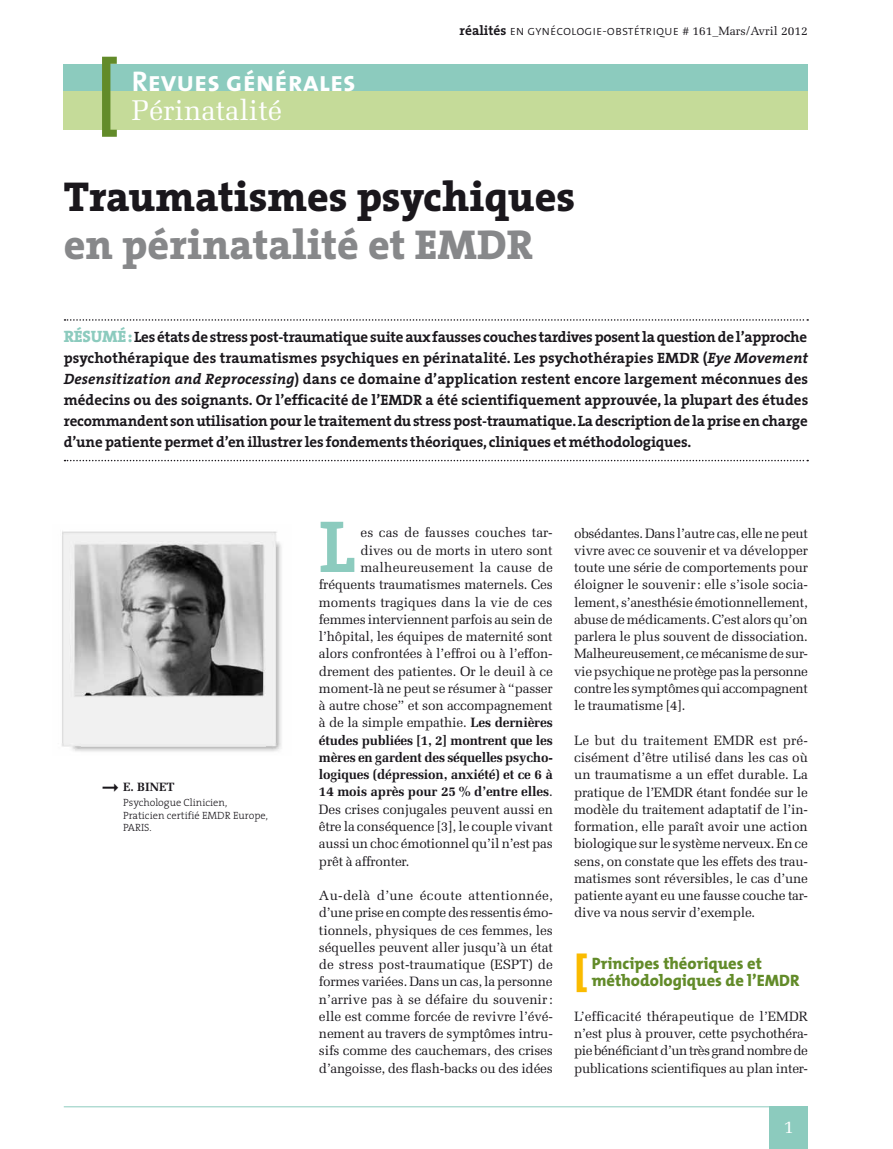
<style>
.page{position:relative;width:893px;height:1149px;background:#fff}
.page>*{position:absolute;margin:0;border:0;box-sizing:border-box;transform-origin:0 0}
.t1{font:74.25px "The Serif Bold Caps";color:#8ccbbe}
.t2{font:800 42px "The Serif";color:#1a171c}
.t3{font:800 42px "The Serif";color:#87888a}
.t4{font:800 39px "The Mix";color:#fabb00;scale:1.1 1}
.t5{font:28.5px "The Sans Bold Caps";color:#fff}
.t6{font:28.5px "Melior";color:#fff}
.t7{font:18px "Melior";color:#fff}
.t8{font:800 16.5px/17.2px "The Mix";color:#628b29}
.t9{font:700 15px/21px "The Serif";letter-spacing:-.01em;color:#1a171c;text-align:justify}
.t10{font:13.5px/17.2px "Melior";letter-spacing:-.015em;color:#1a171c;text-align:justify}
.t11{font:700 13.5px "Melior";letter-spacing:-.015em;color:#1a171c}
.t12{font:13.5px "The Sans Light Caps";color:#1a171c}
.t13{font:13.5px "Melior";letter-spacing:.01em;color:#1a171c}
.t14{font:13.5px "Melior";letter-spacing:.015em;color:#1a171c}
.t15{font:700 12px "Melior";color:#1a171c}
.t16{font:300 10.5px/12.6px "The Serif";color:#1a171c}
.s1{font-family:"The Serif";font-weight:700}
.s2{font-family:"Melior";font-size:12px}
.s3{font-family:"The Serif Extra Bold Caps";font-weight:400;font-size:16.5px;color:#8ccbbe}
.s4{font-style:italic}
.s5{font-weight:700}
.s6{font-weight:400}
</style>
<div class="page">
<div style="left:64px;top:64px;width:744px;height:27px;background:#8ccbbe"></div>
<div style="left:64px;top:91px;width:744px;height:39px;background:#c5db99"></div>
<svg style="left:102px;top:57px;width:15px;height:80px"></svg>
<div style="left:770px;top:1106px;width:38px;height:42px;background:#8ccbbe"></div>
<hr style="left:64px;top:1106px;width:744px;height:1px;background:#8ccbbe">
<img style="left:61px;top:531px;width:221px;height:221px">
<svg style="left:65px;top:319px;width:743px;height:1px"></svg>
<svg style="left:65px;top:459px;width:743px;height:2px"></svg>
<h3 class="t5" style="left:132px;top:58px;width:226px">Revues générales</h3>
<h3 class="t6" style="left:132px;top:93px;width:152px">Périnatalité</h3>
<p class="t12" style="left:460px;top:20px;width:350px"><span class="s1">réalités</span> en gynécologie-obstétrique <span class="s2"># 161_Mars/Avril 2012</span></p>
<h2 class="t2" style="left:64px;top:161px;width:513px">Traumatismes psychiques</h2>
<h2 class="t3" style="left:64px;top:209px;width:471px">en périnatalité et EMDR</h2>
<p class="t9" style="left:64px;top:326px;width:746px"><span class="s3">RÉSUMÉ :</span>Les états de stress post-traumatique suite aux fausses couches tardives posent la question de l’approche psychothérapique des traumatismes psychiques en périnatalité. Les psychothérapies EMDR (<span class="s4">Eye Movement Desensitization and Reprocessing</span>) dans ce domaine d’application restent encore largement méconnues des médecins ou des soignants. Or l’efficacité de l’EMDR a été scientifiquement approuvée, la plupart des études recommandent son utilisation pour le traitement du stress post-traumatique. La description de la prise en charge d’une patiente permet d’en illustrer les fondements théoriques, cliniques et méthodologiques.</p>
<p class="t15" style="left:102px;top:779px;width:74px">➞ E. BINET</p>
<p class="t16" style="left:123px;top:795px;width:146px">Psychologue Clinicien,<br>Praticien certifié EMDR Europe,<br>PARIS.</p>
<h1 class="t1" style="left:319px;top:484px;width:38px">L</h1>
<p class="t13" style="left:360px;top:524px;width:194px">es cas de fausses couches tar-</p>
<p class="t10" style="left:360px;top:541px;width:194px">dives ou de morts in utero sont</p>
<p class="t14" style="left:360px;top:559px;width:194px">malheureusement la cause de</p>
<p class="t10" style="left:319px;top:576px;width:235px">fréquents traumatismes maternels. Ces</p>
<p class="t10" style="left:319px;top:593px;width:235px">moments tragiques dans la vie de ces</p>
<p class="t10" style="left:319px;top:610px;width:235px">femmes interviennent parfois au sein de</p>
<p class="t10" style="left:319px;top:627px;width:235px">l’hôpital, les équipes de maternité sont</p>
<p class="t10" style="left:319px;top:645px;width:235px">alors confrontées à l’effroi ou à l’effon-</p>
<p class="t10" style="left:319px;top:662px;width:235px">drement des patientes. Or le deuil à ce</p>
<p class="t10" style="left:319px;top:679px;width:235px">moment-là ne peut se résumer à “passer</p>
<p class="t10" style="left:319px;top:696px;width:235px">à autre chose” et son accompagnement</p>
<p class="t10" style="left:319px;top:714px;width:235px">à de la simple empathie. <span class="s5">Les dernières</span></p>
<p class="t11" style="left:319px;top:731px;width:235px">études publiées [1, 2] montrent que les</p>
<p class="t11" style="left:319px;top:749px;width:235px">mères en gardent des séquelles psycho-</p>
<p class="t11" style="left:319px;top:766px;width:235px">logiques (dépression, anxiété) et ce 6 à</p>
<p class="t11" style="left:319px;top:783px;width:235px">14 mois après pour 25 % d’entre elles<span class="s6">.</span></p>
<p class="t10" style="left:319px;top:800px;width:235px">Des crises conjugales peuvent aussi en</p>
<p class="t10" style="left:319px;top:817px;width:235px">être la conséquence [3], le couple vivant</p>
<p class="t10" style="left:319px;top:834px;width:235px">aussi un choc émotionnel qu’il n’est pas</p>
<p class="t10" style="left:319px;top:852px;width:92px">prêt à affronter.</p>
<p class="t10" style="left:319px;top:886px;width:235px">Au-delà d’une écoute attentionnée, d’une prise en compte des ressentis émo&shy;tionnels, physiques de ces femmes, les séquelles peuvent aller jusqu’à un état de stress post-traumatique (ESPT) de formes variées. Dans un cas, la personne n’arrive pas à se défaire du souvenir: elle est comme forcée de revivre l’évé&shy;nement au travers de symptômes intru&shy;sifs comme des cauchemars, des crises d’angoisse, des flash-backs ou des idées</p>
<p class="t10" style="left:574px;top:524px;width:235px">obsédantes. Dans l’autre cas, elle ne peut vivre avec ce souvenir et va développer toute une série de comportements pour éloigner le souvenir: elle s’isole socia&shy;lement, s’anesthésie émotionnellement, abuse de médicaments. C’est alors qu’on parlera le plus souvent de dissociation.<br>Malheureusement, ce mécanisme de sur&shy;vie psychique ne protège pas la personne contre les symptômes qui accompagnent le traumatisme [4].</p>
<p class="t10" style="left:574px;top:731px;width:235px">Le but du traitement EMDR est pré&shy;cisément d’être utilisé dans les cas où un traumatisme a un effet durable. La pratique de l’EMDR étant fondée sur le modèle du traitement adaptatif de l’in&shy;formation, elle paraît avoir une action biologique sur le système nerveux. En ce sens, on constate que les effets des trau&shy;matismes sont réversibles, le cas d’une patiente ayant eu une fausse couche tar&shy;dive va nous servir d’exemple.</p>
<h3 class="t4" style="left:574px;top:937px;width:14px">[</h3>
<p class="t8" style="left:592px;top:954px;width:209px">Principes théoriques et méthodologiques de l’EMDR</p>
<p class="t10" style="left:574px;top:1007px;width:235px">L’efficacité thérapeutique de l’EMDR n’est plus à prouver, cette psychothéra&shy;pie bénéficiant d’un très grand nombre de publications scientifiques au plan inter-</p>
<h3 class="t7" style="left:784px;top:1115px;width:12px">1</h3>
</div>
